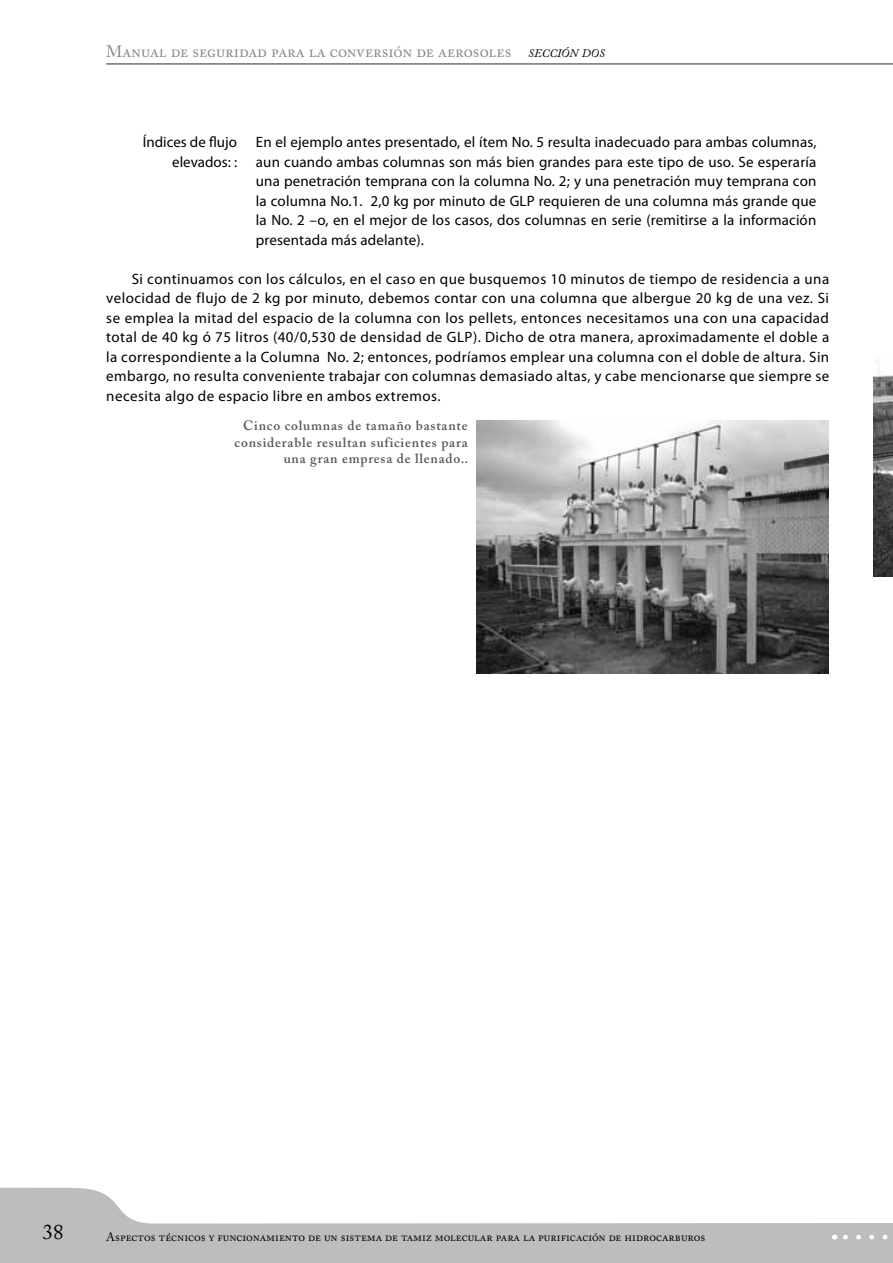
<style>
.page{position:relative;width:893px;height:1263px;background:#fff}
.page>*{position:absolute;margin:0;border:0;box-sizing:border-box;transform-origin:0 0}
.t1{font:21px "Adobe Caslon Pro";color:#000}
.t2{font:16.5px "Adobe Caslon Pro";color:#87888a}
.t3{font:15px/19.5px "Myriad Pro";letter-spacing:.01em;color:#000;text-align:justify}
.t4{font:600 13.5px/16.5px "Adobe Caslon Pro";letter-spacing:.06em;color:#58585a;text-align:right}
.t5{font:12px "Adobe Caslon Pro";color:#000}
.s1{font-style:italic;font-size:11.55px;color:#000}
</style>
<div class="page">
<svg style="left:0;top:1188px;width:841px;height:75px;fill:#bbbdbe"></svg>
<hr style="left:106px;top:63px;width:787px;height:2px;background:#87888a">
<div style="left:841px;top:1223px;width:52px;height:40px;background:#bbbdbe"></div>
<img style="left:476px;top:420px;width:353px;height:254px">
<img style="left:873px;top:361px;width:20px;height:215px">
<p class="t2" style="left:106px;top:41px;width:500px">Manual de seguridad para la conversión de aerosoles <span class="s1">SECCIÓN DOS</span></p>
<p class="t3" style="left:143px;top:132px;width:96px;text-align:right">Índices de flujo elevados: :</p>
<p class="t3" style="left:256px;top:132px;width:562px">En el ejemplo antes presentado, el ítem No. 5 resulta inadecuado para ambas columnas, aun cuando ambas columnas son más bien grandes para este tipo de uso. Se esperaría una penetración temprana con la columna No. 2; y una penetración muy temprana con la columna No.1. 2,0 kg por minuto de GLP requieren de una columna más grande que la No. 2 –o, en el mejor de los casos, dos columnas en serie (remitirse a la información presentada más adelante).</p>
<p class="t3" style="left:106px;top:269px;width:724px;text-indent:26px">Si continuamos con los cálculos, en el caso en que busquemos 10 minutos de tiempo de residencia a una velocidad de flujo de 2 kg por minuto, debemos contar con una columna que albergue 20 kg de una vez. Si se emplea la mitad del espacio de la columna con los pellets, entonces necesitamos una con una capacidad total de 40 kg ó 75 litros (40/0,530 de densidad de GLP). Dicho de otra manera, aproximadamente el doble a la correspondiente a la Columna No. 2; entonces, podríamos emplear una columna con el doble de altura. Sin embargo, no resulta conveniente trabajar con columnas demasiado altas, y cabe mencionarse que siempre se necesita algo de espacio libre en ambos extremos.</p>
<p class="t4" style="left:235px;top:417px;width:235px">Cinco columnas de tamaño bastante considerable resultan suficientes para una gran empresa de llenado..</p>
<p class="t1" style="left:43px;top:1219px;width:23px">38</p>
<p class="t5" style="left:106px;top:1230px;width:601px">Aspectos técnicos y funcionamiento de un sistema de tamiz molecular para la purificación de hidrocarburos</p>
</div>
